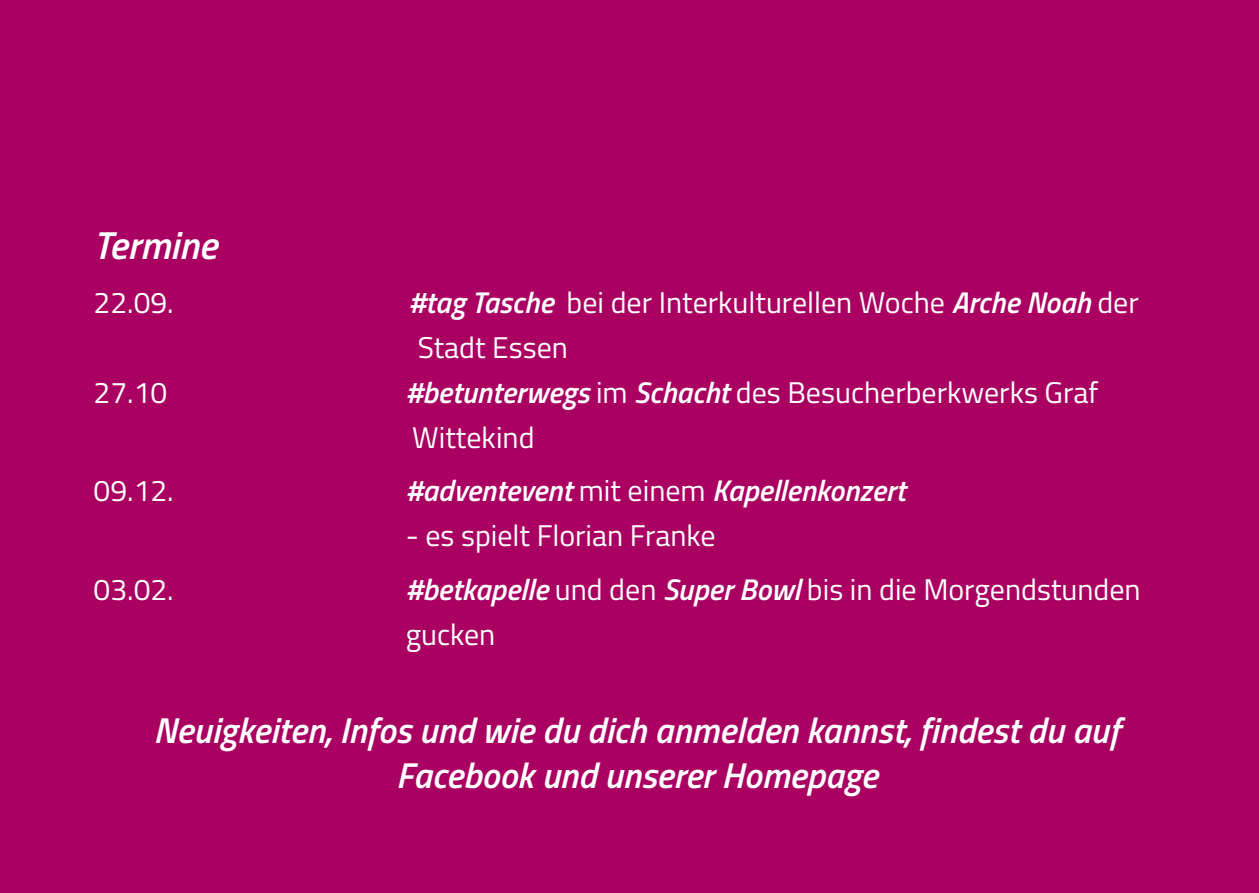
<style>
.page{position:relative;width:1259px;height:893px;background:#a90061}
.page>*{position:absolute;margin:0;border:0;box-sizing:border-box;transform-origin:0 0}
.t1{font:italic 600 39px "Titillium";color:#fff}
.t2{font:italic 600 36px/45px "Titillium";color:#fff;text-align:center}
.t3{font:30px/45px "Titillium";color:#fff}
.t4{font:italic 600 30px "Titillium";color:#fff}
.s1{font-weight:600;font-style:italic}
.s2{font-weight:400;font-style:normal}
</style>
<div class="page">
<h1 class="t1" style="left:94px;top:216px;width:125px">Termine</h1>
<p class="t3" style="left:94px;top:278px;width:82px">22.09.</p>
<p class="t3" style="left:418px;top:278px;width:722px;text-indent:-9px"><span class="s1">#tag Tasche</span> bei der Interkulturellen Woche <span class="s1">Arche Noah</span> der<br>Stadt Essen</p>
<p class="t3" style="left:94px;top:368px;width:75px">27.10</p>
<p class="t3" style="left:406px;top:368px;width:694px"><span class="s1">#betunterwegs</span> im <span class="s1">Schacht</span> des Besucherberkwerks Graf<br>Wittekind</p>
<p class="t3" style="left:94px;top:467px;width:82px">09.12.</p>
<p class="t4" style="left:406px;top:468px;width:501px">#adventevent <span class="s2">mit einem</span> Kapellenkonzert</p>
<p class="t3" style="left:406px;top:512px;width:312px">- es spielt Florian Franke</p>
<p class="t3" style="left:94px;top:565px;width:82px">03.02.</p>
<p class="t3" style="left:406px;top:565px;width:736px"><span class="s1">#betkapelle</span> und den <span class="s1">Super Bowl</span> bis in die Morgendstunden gucken</p>
<p class="t2" style="left:154px;top:706px;width:968px">Neuigkeiten, Infos und wie du dich anmelden kannst, findest du auf<br>Facebook und unserer Homepage</p>
</div>
